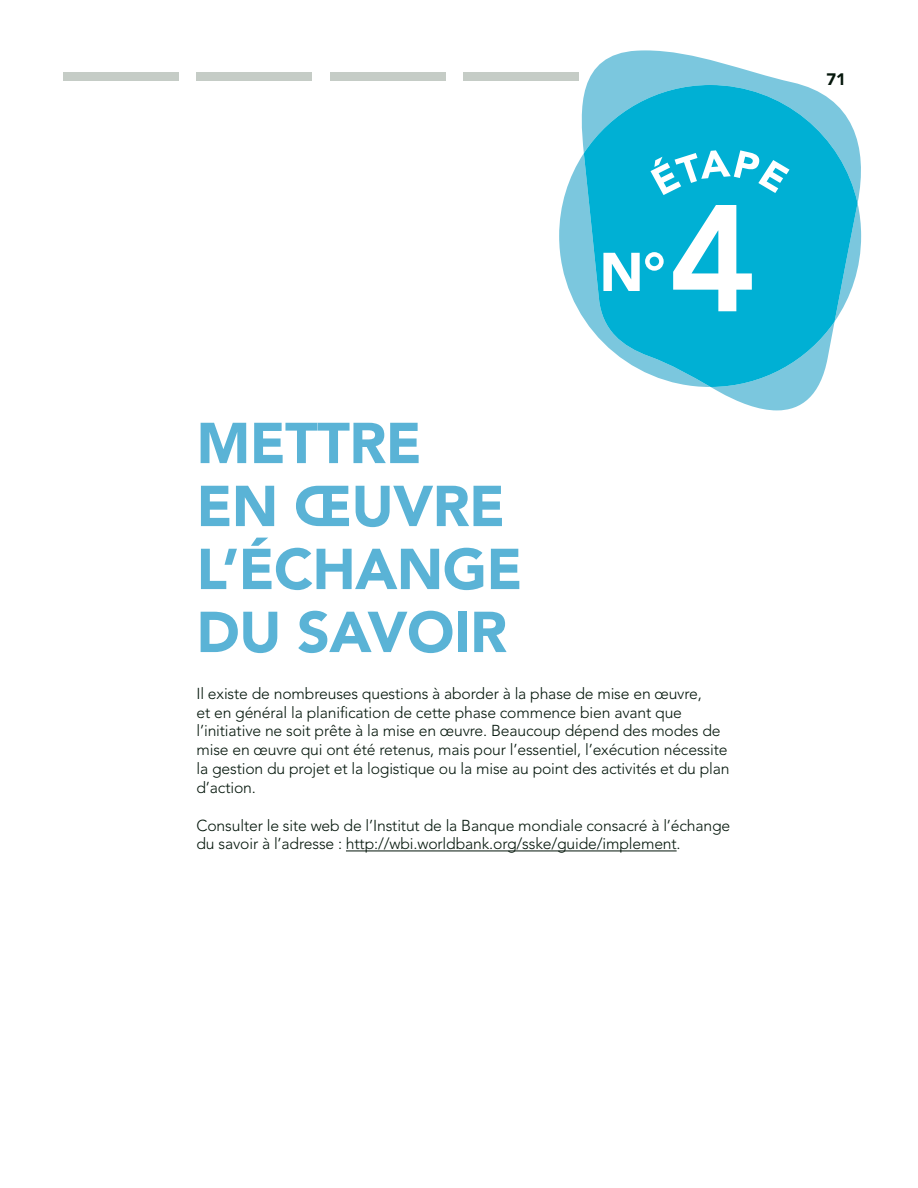
<style>
.page{position:relative;width:918px;height:1188px;background:#fff}
.page>*{position:absolute;margin:0;border:0;box-sizing:border-box;transform-origin:0 0}
.t1{font:900 57px/63px "Avenir";letter-spacing:-.01em;color:#5ab3d6}
.t2{font:900 54px "Avenir";color:#fff}
.t3{font:900 16.5px "Avenir";color:#05170c}
.t4{font:300 15.75px/18.8px "Avenir";letter-spacing:-.01em;color:#05170c}
</style>
<div class="page">
<div style="left:196px;top:72px;width:116px;height:9px;background:#c5ccc6"></div>
<div style="left:63px;top:72px;width:115px;height:9px;background:#c5ccc6"></div>
<div style="left:330px;top:72px;width:116px;height:9px;background:#c5ccc6"></div>
<div style="left:464px;top:72px;width:115px;height:9px;background:#c5ccc6"></div>
<hr style="left:346px;top:851px;width:331px;height:1px;background:#05170c">
<svg style="left:559px;top:165px;width:18px;height:142px;fill:#7bc7de"></svg>
<svg style="left:577px;top:50px;width:285px;height:360px"></svg>
<svg style="left:584px;top:85px;width:274px;height:302px;background:#32bcda"></svg>
<svg style="left:673px;top:205px;width:79px;height:106px"></svg>
<svg style="left:642px;top:90px;width:148px;height:105px;background:#20b9d9"></svg>
<h2 class="t2" style="left:600px;top:240px;width:67px">n°</h2>
<h1 class="t1" style="left:196px;top:412px;width:327px">METTRE<br>EN ŒUVRE<br>L’ÉCHANGE<br>DU SAVOIR</h1>
<p class="t4" style="left:196px;top:684px;width:535px">Il existe de nombreuses questions à aborder à la phase de mise en œuvre,<br>et en général la planification de cette phase commence bien avant que l’initiative ne soit prête à la mise en œuvre. Beaucoup dépend des modes de mise en œuvre qui ont été retenus, mais pour l’essentiel, l’exécution nécessite la gestion du projet et la logistique ou la mise au point des activités et du plan d’action.</p>
<p class="t4" style="left:196px;top:816px;width:535px">Consulter le site web de l’Institut de la Banque mondiale consacré à l’échange du savoir à l’adresse : http://wbi.worldbank.org/sske/guide/implement.</p>
<p class="t3" style="left:826px;top:69px;width:21px">71</p>
</div>
